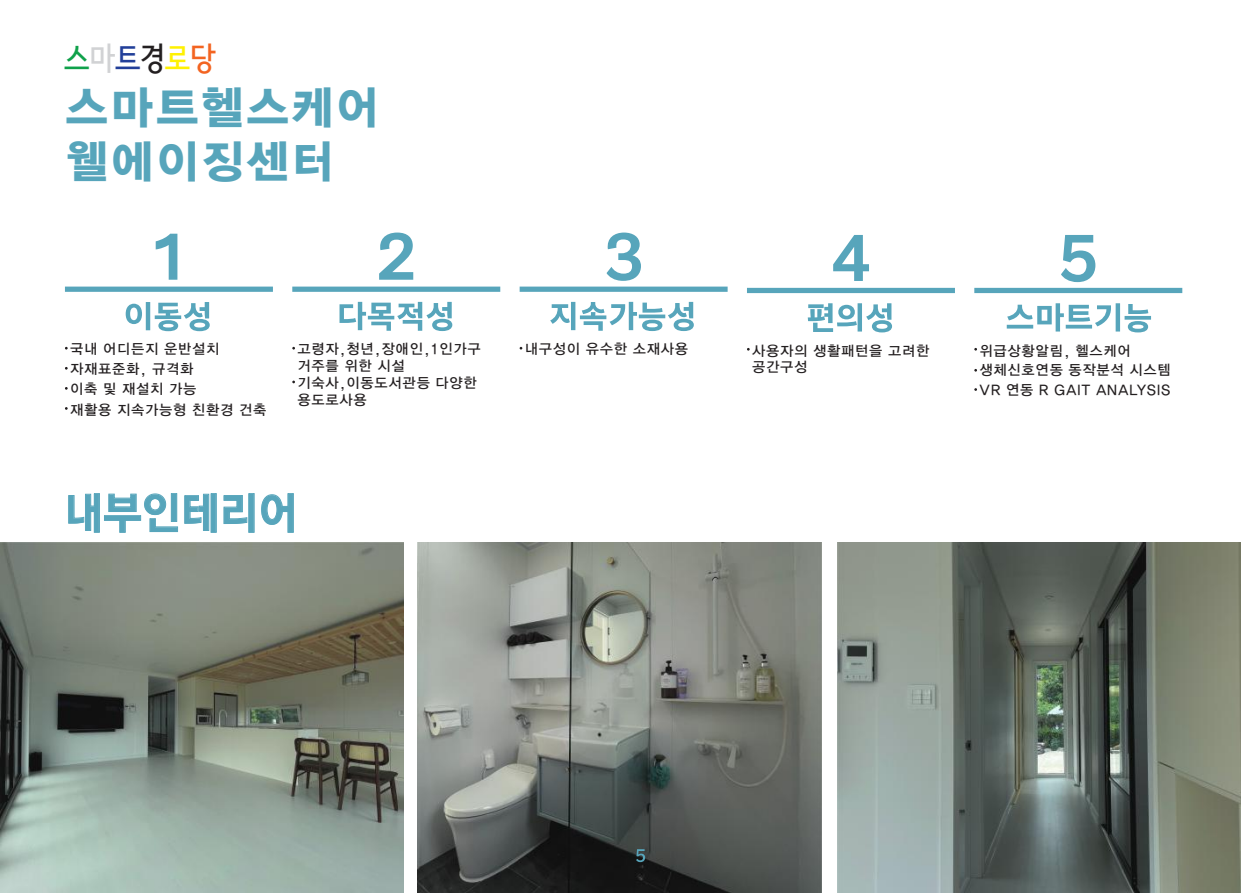
<style>
.page{position:relative;width:1241px;height:893px;background:#fff}
.page>*{position:absolute;margin:0;border:0;box-sizing:border-box;transform-origin:0 0}
.t1{font:45.15px/54.2px "YGO165";color:#57a5bb}
.t2{font:43.23px "YGO550";color:#57a5bb}
.t3{font:31.5px "Se N CB";color:#0fa14a}
.t4{font:14px/20.1px "YGO135";color:#231f20}
.s1{color:#d1d2d4}
.s2{color:#223f99}
.s3{color:#231f20}
.s4{color:#fff101}
.s5{color:#f36421}
</style>
<div class="page">
<img style="left:0;top:542px;width:404px;height:351px">
<img style="left:837px;top:542px;width:403px;height:351px">
<img style="left:417px;top:542px;width:404px;height:351px">
<svg style="left:156px;top:234px;width:21px;height:46px"></svg>
<svg style="left:126px;top:302px;width:84px;height:29px"></svg>
<div style="left:65px;top:287px;width:208px;height:5px;background:#57a5bb"></div>
<svg style="left:606px;top:233px;width:35px;height:48px"></svg>
<svg style="left:550px;top:302px;width:143px;height:29px"></svg>
<div style="left:519px;top:287px;width:208px;height:5px;background:#57a5bb"></div>
<svg style="left:379px;top:233px;width:34px;height:47px"></svg>
<svg style="left:339px;top:302px;width:113px;height:29px"></svg>
<div style="left:292px;top:287px;width:208px;height:5px;background:#57a5bb"></div>
<svg style="left:833px;top:235px;width:35px;height:46px"></svg>
<svg style="left:807px;top:303px;width:84px;height:29px"></svg>
<div style="left:746px;top:288px;width:208px;height:5px;background:#57a5bb"></div>
<svg style="left:1061px;top:235px;width:34px;height:47px"></svg>
<svg style="left:1006px;top:303px;width:144px;height:29px"></svg>
<div style="left:974px;top:288px;width:208px;height:5px;background:#57a5bb"></div>
<svg style="left:636px;top:849px;width:9px;height:13px"></svg>
<svg style="left:68px;top:493px;width:110px;height:40px"></svg>
<svg style="left:184px;top:493px;width:33px;height:40px"></svg>
<svg style="left:223px;top:493px;width:32px;height:40px"></svg>
<svg style="left:261px;top:493px;width:33px;height:40px"></svg>
<h3 class="t3" style="left:64px;top:43px;width:153px">스<span class="s1">마</span><span class="s2">트</span><span class="s3">경</span><span class="s4">로</span><span class="s5">당</span></h3>
<h1 class="t1" style="left:64px;top:84px;width:318px">스마트헬스케어 웰에이징센터</h1>
<p class="t4" style="left:70px;top:340px;width:198px">국내 어디든지 운반설치 자재표준화, 규격화<br>이축 및 재설치 가능<br>재활용 지속가능형 친환경 건축</p>
<p class="t4" style="left:751px;top:343px;width:179px;line-height:16.8px">사용자의 생활패턴을 고려한 공간구성</p>
<p class="t4" style="left:297px;top:340px;width:185px">고령자,청년,장애인,1인가구</p>
<p class="t4" style="left:524px;top:340px;width:165px">내구성이 유수한 소재사용</p>
<p class="t4" style="left:297px;top:358px;width:181px;line-height:16.8px">거주를 위한 시설 기숙사,이동도서관등 다양한 용도로사용</p>
<h2 class="t2" style="left:64px;top:491px;width:235px">내부인테리어</h2>
<p class="t4" style="left:979px;top:341px;width:153px">위급상황알림, 헬스케어</p>
<p class="t4" style="left:979px;top:361px;width:193px">생체신호연동 동작분석 시스템<br>VR 연동 R GAIT ANALYSIS</p>
</div>
